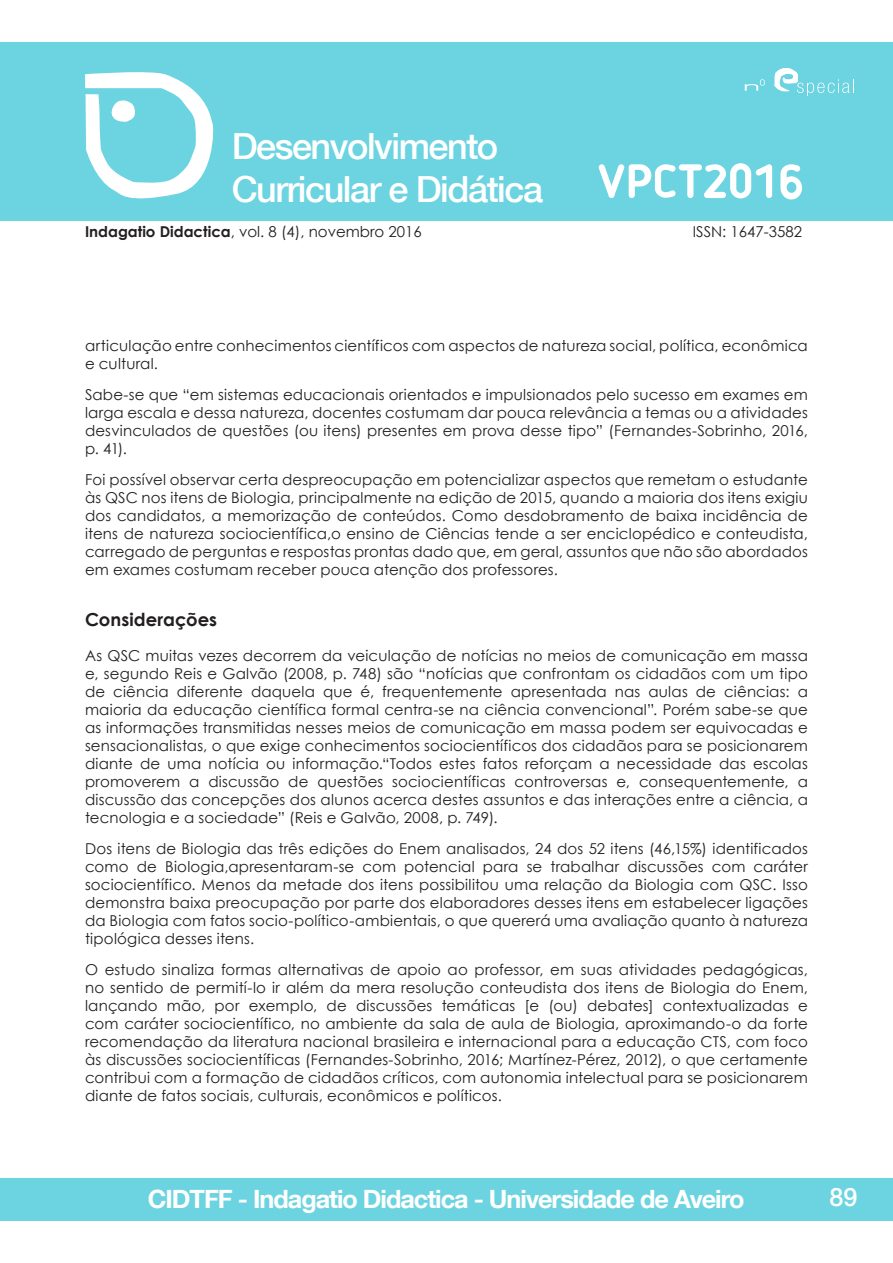
<style>
.page{position:relative;width:893px;height:1263px;background:#fff}
.page>*{position:absolute;margin:0;border:0;box-sizing:border-box;transform-origin:0 0}
.t1{font:500 36px/43.2px "Helvetica Neue LT Com";letter-spacing:-.04em;color:#fff}
.t2{font:700 25.2px "Helvetica Neue LT Com";letter-spacing:-.04em;color:#fff}
.t3{font:500 25.2px "Helvetica Neue LT Com";color:#fff}
.Titulos{font:700 18px "Century Gothic";color:#231f20}
.paragrafos{font:15px/18px "Century Gothic";letter-spacing:.01em;color:#231f20;text-align:justify}
.s1{font-weight:700}
</style>
<div class="page">
<div style="left:0;top:1178px;width:893px;height:42px;background:#6cd4e1"></div>
<div style="left:0;top:43px;width:893px;height:178px;background:#6cd4e1"></div>
<svg style="left:774px;top:68px;width:80px;height:28px"></svg>
<svg style="left:745px;top:79px;width:20px;height:12px"></svg>
<svg style="left:85px;top:72px;width:129px;height:127px"></svg>
<svg style="left:780px;top:164px;width:22px;height:35px"></svg>
<svg style="left:599px;top:163px;width:173px;height:35px"></svg>
<h1 class="t1" style="left:232px;top:124px;width:313px">Desenvolvimento<br>Curricular e Didática</h1>
<p class="paragrafos" style="left:85px;top:222px;width:338px"><span class="s1">Indagatio Didactica</span>, vol. 8 (4), novembro 2016</p>
<p class="paragrafos" style="left:693px;top:222px;width:111px">ISSN: 1647-3582</p>
<p class="paragrafos" style="left:85px;top:337px;width:724px">articulação entre conhecimentos científicos com aspectos de natureza social, política, econômica e cultural.</p>
<p class="paragrafos" style="left:85px;top:386px;width:724px">Sabe-se que “em sistemas educacionais orientados e impulsionados pelo sucesso em exames em larga escala e dessa natureza, docentes costumam dar pouca relevância a temas ou a atividades desvinculados de questões (ou itens) presentes em prova desse tipo” (Fernandes-Sobrinho, 2016, p. 41).</p>
<p class="paragrafos" style="left:85px;top:470px;width:724px">Foi possível observar certa despreocupação em potencializar aspectos que remetam o estudante às QSC nos itens de Biologia, principalmente na edição de 2015, quando a maioria dos itens exigiu dos candidatos, a memorização de conteúdos. Como desdobramento de baixa incidência de itens de natureza sociocientífica,o ensino de Ciências tende a ser enciclopédico e conteudista, carregado de perguntas e respostas prontas dado que, em geral, assuntos que não são abordados em exames costumam receber pouca atenção dos professores.</p>
<p class="Titulos" style="left:85px;top:606px;width:133px">Considerações</p>
<p class="paragrafos" style="left:85px;top:647px;width:724px">As QSC muitas vezes decorrem da veiculação de notícias no meios de comunicação em massa e, segundo Reis e Galvão (2008, p. 748) são “notícias que confrontam os cidadãos com um tipo de ciência diferente daquela que é, frequentemente apresentada nas aulas de ciências: a maioria da educação científica formal centra-se na ciência convencional”. Porém sabe-se que as informações transmitidas nesses meios de comunicação em massa podem ser equivocadas e sensacionalistas, o que exige conhecimentos sociocientíficos dos cidadãos para se posicionarem diante de uma notícia ou informação.“Todos estes fatos reforçam a necessidade das escolas promoverem a discussão de questões sociocientíficas controversas e, consequentemente, a discussão das concepções dos alunos acerca destes assuntos e das interações entre a ciência, a tecnologia e a sociedade” (Reis e Galvão, 2008, p. 749).</p>
<p class="paragrafos" style="left:85px;top:839px;width:724px">Dos itens de Biologia das três edições do Enem analisados, 24 dos 52 itens (46,15%) identificados como de Biologia,apresentaram-se com potencial para se trabalhar discussões com caráter sociocientífico. Menos da metade dos itens possibilitou uma relação da Biologia com QSC. Isso demonstra baixa preocupação por parte dos elaboradores desses itens em estabelecer ligações da Biologia com fatos socio-político-ambientais, o que quererá uma avaliação quanto à natureza tipológica desses itens.</p>
<p class="paragrafos" style="left:85px;top:960px;width:724px">O estudo sinaliza formas alternativas de apoio ao professor, em suas atividades pedagógicas, no sentido de permití-lo ir além da mera resolução conteudista dos itens de Biologia do Enem, lançando mão, por exemplo, de discussões temáticas [e (ou) debates] contextualizadas e com caráter sociocientífico, no ambiente da sala de aula de Biologia, aproximando-o da forte recomendação da literatura nacional brasileira e internacional para a educação CTS, com foco às discussões sociocientíficas (Fernandes-Sobrinho, 2016; Martínez-Pérez, 2012), o que certamente contribui com a formação de cidadãos críticos, com autonomia intelectual para se posicionarem diante de fatos sociais, culturais, econômicos e políticos.</p>
<h2 class="t2" style="left:148px;top:1183px;width:598px">CIDTFF - Indagatio Didactica - Universidade de Aveiro</h2>
<h2 class="t3" style="left:829px;top:1181px;width:30px">89</h2>
</div>
